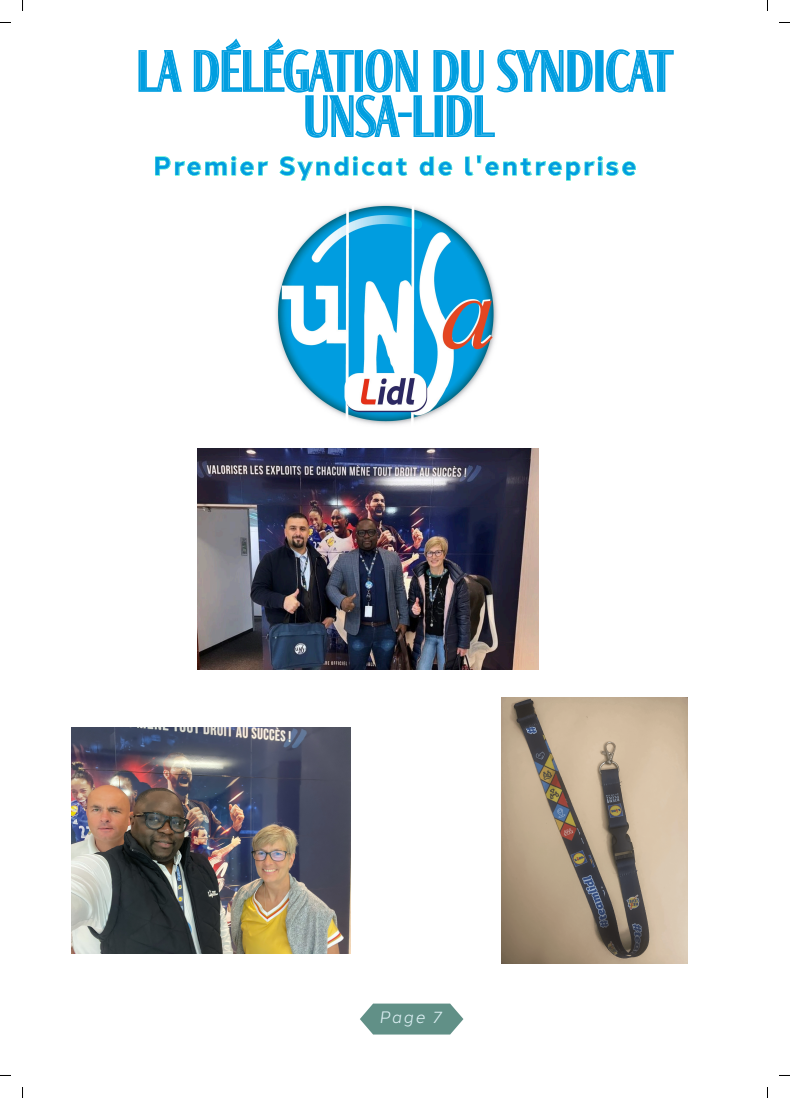
<style>
.page{position:relative;width:790px;height:1098px;background:#fff}
.page>*{position:absolute;margin:0;border:0;box-sizing:border-box;transform-origin:0 0}
.t1{font:56.5px/45.1px "Fino Sans";color:#009ee0;text-align:center}
.t2{font:700 25.62px "Halcom";letter-spacing:.095em;color:#009ee0}
.t3{font:italic 16.5px "Halcom";color:#dceff3}
</style>
<div class="page">
<svg style="left:360px;top:1003px;width:103px;height:31px;background:#769f97"></svg>
<svg style="left:138px;top:38px;width:535px;height:100px"></svg>
<img style="left:275px;top:203px;width:223px;height:222px">
<svg style="left:155px;top:155px;width:480px;height:25px"></svg>
<img style="left:501px;top:697px;width:186px;height:266px">
<img style="left:197px;top:449px;width:341px;height:220px">
<img style="left:71px;top:727px;width:279px;height:226px">
<p class="t1" style="left:136px;top:48px;width:537px">LA DÉLÉGATION DU SYNDICAT<br>UNSA-LIDL</p>
<p class="t2" style="left:153px;top:145px;width:484px">Premier Syndicat de l'entreprise</p>
<p class="t3" style="left:379px;top:1003px;width:63px">Page 7</p>
</div>
